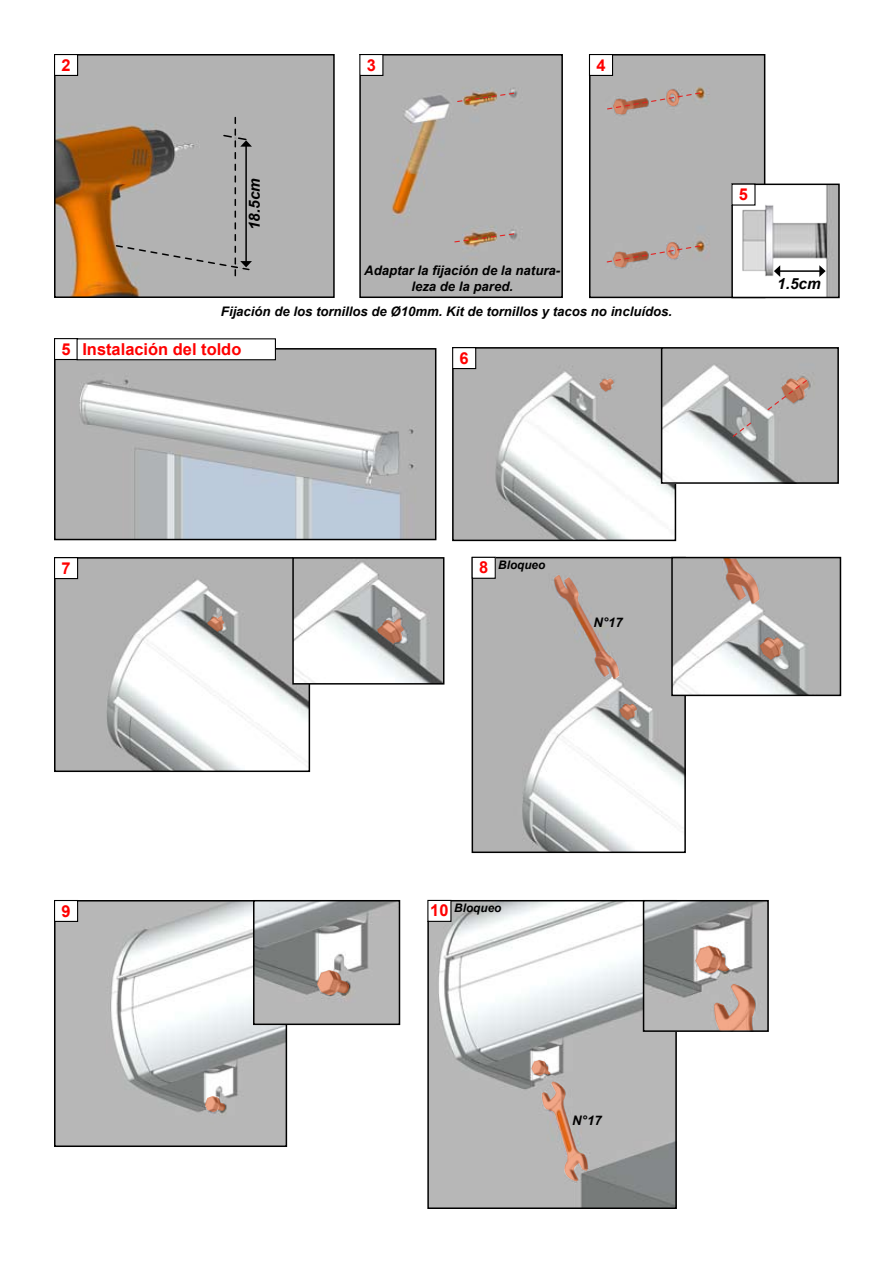
<style>
.page{position:relative;width:893px;height:1263px;background:#fff}
.page>*{position:absolute;margin:0;border:0;box-sizing:border-box;transform-origin:0 0}
.t1{font:700 16.5px "Arial";color:#f00}
.t2{font:italic 700 15.3px "Arial";color:#000}
.t3{font:italic 700 13.2px/15.8px "Arial";color:#000;text-align:center}
.t4{font:italic 700 11.85px "Arial";color:#000}
</style>
<div class="page">
<img style="left:57px;top:351px;width:376px;height:186px">
<div style="left:54px;top:348px;width:382px;height:192px;border:2px solid #000"></div>
<div style="left:592px;top:57px;width:170px;height:238px;background:#b2b2b2"></div>
<div style="left:589px;top:54px;width:176px;height:244px;border:2px solid #000"></div>
<img style="left:57px;top:57px;width:275px;height:238px">
<div style="left:54px;top:54px;width:281px;height:244px;border:2px solid #000"></div>
<div style="left:362px;top:57px;width:198px;height:238px;background:#b2b2b2"></div>
<div style="left:359px;top:54px;width:204px;height:244px;border:2px solid #000"></div>
<svg style="left:454px;top:233px;width:61px;height:10px"></svg>
<div style="left:55px;top:339px;width:23px;height:20px;background:#fff"></div>
<div style="left:54px;top:338px;width:24px;height:22px;border:1px solid #000"></div>
<div style="left:55px;top:55px;width:23px;height:20px;background:#fff"></div>
<div style="left:54px;top:54px;width:24px;height:22px;border:1px solid #000"></div>
<div style="left:360px;top:55px;width:23px;height:20px;background:#fff"></div>
<div style="left:359px;top:54px;width:24px;height:22px;border:1px solid #000"></div>
<div style="left:589px;top:55px;width:23px;height:20px;background:#fff"></div>
<div style="left:589px;top:54px;width:24px;height:22px;border:1px solid #000"></div>
<svg style="left:456px;top:92px;width:59px;height:11px"></svg>
<svg style="left:606px;top:89px;width:95px;height:25px;background:#b4a099"></svg>
<svg style="left:606px;top:242px;width:95px;height:25px;background:#b4a099"></svg>
<svg style="left:115px;top:118px;width:137px;height:158px;background:#a69f97"></svg>
<img style="left:734px;top:187px;width:103px;height:108px">
<div style="left:731px;top:184px;width:109px;height:114px;border:2px solid #000"></div>
<hr style="left:779px;top:270px;width:41px;height:2px;background:#000">
<svg style="left:774px;top:265px;width:6px;height:12px"></svg>
<svg style="left:819px;top:265px;width:7px;height:12px"></svg>
<div style="left:732px;top:184px;width:23px;height:21px;background:#fff"></div>
<img style="left:455px;top:350px;width:218px;height:188px">
<div style="left:452px;top:347px;width:224px;height:194px;border:2px solid #000"></div>
<img style="left:57px;top:560px;width:250px;height:209px">
<div style="left:54px;top:557px;width:256px;height:215px;border:2px solid #000"></div>
<img style="left:475px;top:560px;width:208px;height:290px">
<div style="left:472px;top:557px;width:214px;height:296px;border:2px solid #000"></div>
<img style="left:664px;top:350px;width:172px;height:131px">
<div style="left:661px;top:347px;width:178px;height:137px;border:2px solid #000"></div>
<img style="left:295px;top:560px;width:146px;height:121px">
<div style="left:292px;top:557px;width:152px;height:127px;border:2px solid #000"></div>
<img style="left:674px;top:560px;width:164px;height:133px">
<div style="left:671px;top:557px;width:170px;height:139px;border:2px solid #000"></div>
<img style="left:57px;top:903px;width:227px;height:241px">
<div style="left:54px;top:900px;width:233px;height:247px;border:2px solid #000"></div>
<img style="left:256px;top:903px;width:141px;height:119px">
<div style="left:253px;top:900px;width:147px;height:125px;border:2px solid #000"></div>
<img style="left:430px;top:903px;width:244px;height:303px">
<div style="left:427px;top:900px;width:250px;height:309px;border:2px solid #000"></div>
<img style="left:646px;top:903px;width:120px;height:126px">
<div style="left:643px;top:900px;width:126px;height:132px;border:2px solid #000"></div>
<svg style="left:377px;top:618px;width:27px;height:26px"></svg>
<svg style="left:619px;top:704px;width:18px;height:16px"></svg>
<svg style="left:554px;top:575px;width:65px;height:104px;background:#b4a59f"></svg>
<svg style="left:760px;top:637px;width:23px;height:23px"></svg>
<svg style="left:724px;top:559px;width:35px;height:44px;background:#bb9181"></svg>
<svg style="left:205px;top:1096px;width:21px;height:16px"></svg>
<svg style="left:317px;top:970px;width:32px;height:25px"></svg>
<svg style="left:531px;top:1060px;width:57px;height:121px;background:#beaca4"></svg>
<svg style="left:695px;top:946px;width:34px;height:27px"></svg>
<svg style="left:714px;top:984px;width:41px;height:46px;background:#cc9e8b"></svg>
<svg style="left:766px;top:376px;width:44px;height:35px;background:#b79e95"></svg>
<svg style="left:732px;top:422px;width:20px;height:16px"></svg>
<svg style="left:600px;top:379px;width:13px;height:13px"></svg>
<svg style="left:207px;top:616px;width:17px;height:16px"></svg>
<div style="left:453px;top:348px;width:23px;height:21px;background:#fff"></div>
<div style="left:452px;top:347px;width:24px;height:22px;border:1px solid #000"></div>
<div style="left:55px;top:558px;width:23px;height:21px;background:#fff"></div>
<div style="left:54px;top:557px;width:24px;height:22px;border:1px solid #000"></div>
<div style="left:472px;top:557px;width:23px;height:21px;background:#fff"></div>
<div style="left:472px;top:557px;width:24px;height:22px;border:1px solid #000"></div>
<div style="left:55px;top:900px;width:23px;height:21px;background:#fff"></div>
<div style="left:54px;top:900px;width:24px;height:22px;border:1px solid #000"></div>
<div style="left:428px;top:900px;width:23px;height:21px;background:#fff"></div>
<div style="left:427px;top:900px;width:24px;height:22px;border:1px solid #000"></div>
<div style="left:77px;top:339px;width:198px;height:21px;background:#fff"></div>
<div style="left:77px;top:338px;width:199px;height:22px;border:1px solid #000"></div>
<p class="t1" style="left:61px;top:54px;width:11px">2</p>
<p class="t1" style="left:367px;top:54px;width:11px">3</p>
<p class="t1" style="left:596px;top:54px;width:11px">4</p>
<p class="t2" style="left:245px;top:230px;width:54px;rotate:-90deg">18.5cm</p>
<p class="t3" style="left:364px;top:263px;width:197px">Adaptar la fijación de la natura&shy;leza de la pared.</p>
<p class="t1" style="left:61px;top:338px;width:11px">5</p>
<p class="t3" style="left:221px;top:304px;width:453px">Fijación de los tornillos de Ø10mm. Kit de tornillos y tacos no incluídos.</p>
<p class="t1" style="left:82px;top:338px;width:160px">Instalación del toldo</p>
<p class="t1" style="left:460px;top:347px;width:11px">6</p>
<p class="t1" style="left:739px;top:183px;width:11px">5</p>
<p class="t2" style="left:777px;top:274px;width:45px">1.5cm</p>
<p class="t1" style="left:61px;top:557px;width:11px">7</p>
<p class="t1" style="left:479px;top:557px;width:11px">8</p>
<p class="t4" style="left:498px;top:557px;width:49px">Bloqueo</p>
<p class="t3" style="left:593px;top:615px;width:31px">N°17</p>
<p class="t4" style="left:454px;top:900px;width:49px">Bloqueo</p>
<p class="t1" style="left:61px;top:900px;width:11px">9</p>
<p class="t1" style="left:430px;top:900px;width:20px">10</p>
<p class="t3" style="left:572px;top:1113px;width:31px">N°17</p>
</div>
